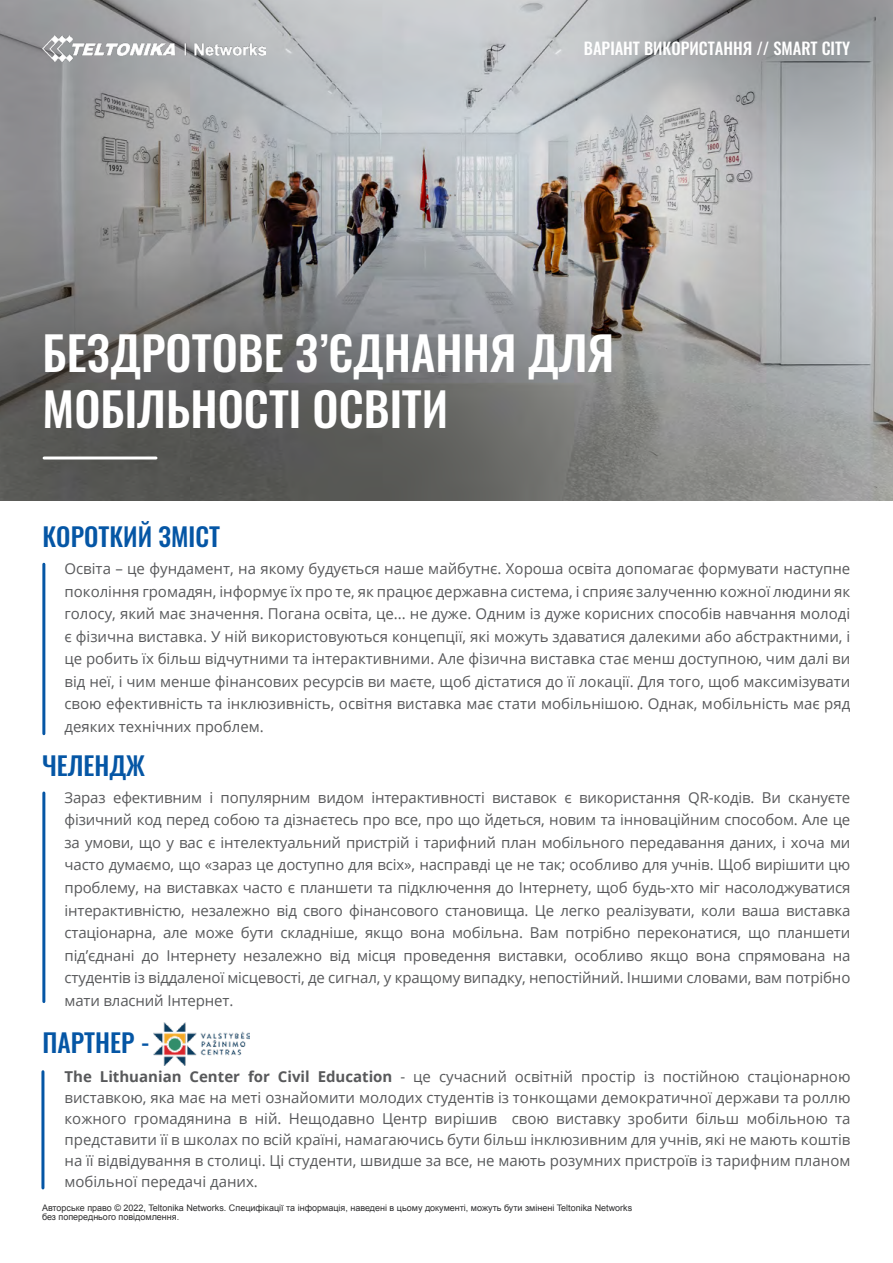
<style>
.page{position:relative;width:893px;height:1263px;background:#fff}
.page>*{position:absolute;margin:0;border:0;box-sizing:border-box;transform-origin:0 0}
.t1{font:500 46.5px/55.5px "Oswald";color:#fff}
.t2{font:500 25.5px "Oswald";color:#0556a5}
.t3{font:500 16.5px "Oswald";color:#fff}
.t4{font:15px/22.5px "Open Sans";color:#58595b;text-align:justify}
.t5{font:9px/9px "Arial";color:#2e2e2f}
.s1{font-weight:700}
</style>
<div class="page">
<img style="left:0;top:0;width:893px;height:500px">
<hr style="left:42px;top:564px;width:3px;height:170px;background:#0556a5">
<hr style="left:42px;top:793px;width:3px;height:208px;background:#0556a5">
<hr style="left:44px;top:456px;width:112px;height:3px;background:#fff">
<img style="left:42px;top:35px;width:223px;height:26px">
<hr style="left:41px;top:1072px;width:3px;height:116px;background:#0556a5">
<img style="left:153px;top:1022px;width:96px;height:43px">
<p class="t3" style="left:584px;top:40px;width:268px">ВАРІАНТ ВИКОРИСТАННЯ // SMART CITY</p>
<h1 class="t1" style="left:43px;top:328px;width:573px">БЕЗДРОТОВЕ З’ЄДНАННЯ ДЛЯ<br>МОБІЛЬНОСТІ ОСВІТИ</h1>
<h2 class="t2" style="left:43px;top:523px;width:179px">КОРОТКИЙ ЗМІСТ</h2>
<p class="t4" style="left:64px;top:557px;width:787px">Освіта – це фундамент, на якому будується наше майбутнє. Хороша освіта допомагає формувати наступне покоління громадян, інформує їх про те, як працює державна система, і сприяє залученню кожної людини як голосу, який має значення. Погана освіта, це... не дуже. Одним із дуже корисних способів навчання молоді є фізична виставка. У ній використовуються концепції, які можуть здаватися далекими або абстрактними, і це робить їх більш відчутними та інтерактивними. Але фізична виставка стає менш доступною, чим далі ви від неї, і чим менше фінансових ресурсів ви маєте, щоб дістатися до її локації. Для того, щоб максимізувати свою ефективність та інклюзивність, освітня виставка має стати мобільнішою. Однак, мобільність має ряд деяких технічних проблем.</p>
<h2 class="t2" style="left:42px;top:752px;width:105px">ЧЕЛЕНДЖ</h2>
<p class="t4" style="left:64px;top:786px;width:787px">Зараз ефективним і популярним видом інтерактивності виставок є використання QR-кодів. Ви скануєте фізичний код перед собою та дізнаєтесь про все, про що йдеться, новим та інноваційним способом. Але це за умови, що у вас є інтелектуальний пристрій і тарифний план мобільного передавання даних, і хоча ми часто думаємо, що «зараз це доступно для всіх», насправді це не так; особливо для учнів. Щоб вирішити цю проблему, на виставках часто є планшети та підключення до Інтернету, щоб будь-хто міг насолоджуватися інтерактивністю, незалежно від свого фінансового становища. Це легко реалізувати, коли ваша виставка стаціонарна, але може бути складніше, якщо вона мобільна. Вам потрібно переконатися, що планшети під’єднані до Інтернету незалежно від місця проведення виставки, особливо якщо вона спрямована на студентів із віддаленої місцевості, де сигнал, у кращому випадку, непостійний. Іншими словами, вам потрібно мати власний Інтернет.</p>
<h2 class="t2" style="left:43px;top:1029px;width:109px">ПАРТНЕР -</h2>
<p class="t4" style="left:64px;top:1065px;width:787px;line-height:21px"><span class="s1">The Lithuanian Center for Civil Education</span> - це сучасний освітній простір із постійною стаціонарною виставкою, яка має на меті ознайомити молодих студентів із тонкощами демократичної держави та роллю кожного громадянина в ній. Нещодавно Центр вирішив свою виставку зробити більш мобільною та представити її в школах по всій країні, намагаючись бути більш інклюзивним для учнів, які не мають коштів на її відвідування в столиці. Ці студенти, швидше за все, не мають розумних пристроїв із тарифним планом мобільної передачі даних.</p>
<p class="t5" style="left:42px;top:1204px;width:592px">Авторське право © 2022, Teltonika Networks. Специфікації та інформація, наведені в цьому документі, можуть бути змінені Teltonika Networks без попереднього повідомлення.</p>
</div>
